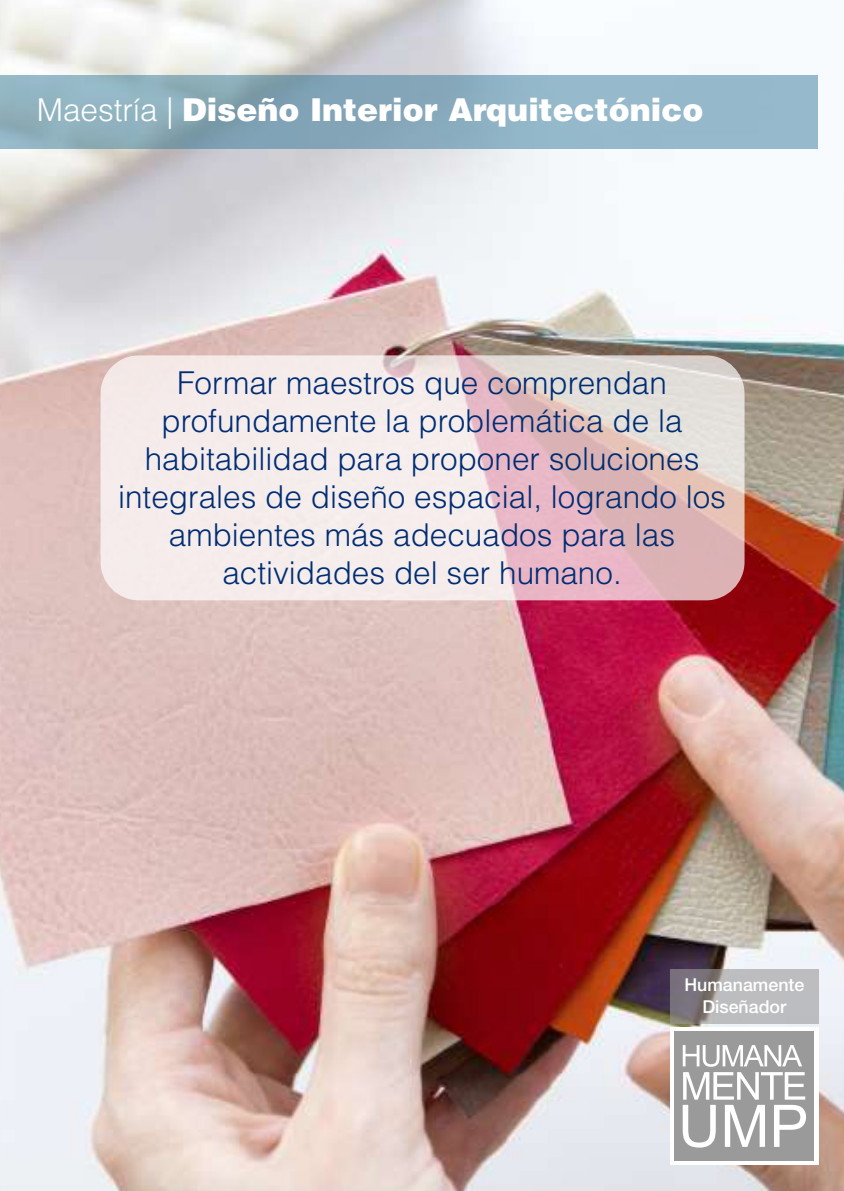
<style>
.page{position:relative;width:844px;height:1191px;background:#fff}
.page>*{position:absolute;margin:0;border:0;box-sizing:border-box;transform-origin:0 0}
.t1{font:300 31.5px/37.8px "Helvetica LT Std";color:#002d73;text-align:center}
.t2{font:900 31.5px "Helvetica LT Std";color:#fff}
.t3{font:500 17.85px/21.3px "Helvetica Neue LT Std";color:#fff;text-align:center}
.s1{font-weight:300}
</style>
<div class="page">
<img style="left:0;top:0;width:843px;height:1191px">
<svg style="left:100px;top:355px;width:644px;height:245px;background:#eddbdb"></svg>
<svg style="left:669px;top:969px;width:149px;height:55px;background:#a7a5a9"></svg>
<div style="left:669px;top:1027px;width:149px;height:138px;background:#fff"></div>
<div style="left:674px;top:1031px;width:140px;height:129px;background:#9b9a9a"></div>
<svg style="left:682px;top:1045px;width:120px;height:21px"></svg>
<svg style="left:682px;top:1072px;width:123px;height:75px"></svg>
<svg style="left:0;top:75px;width:817px;height:74px;background:#8cafbf"></svg>
<p class="t2" style="left:37px;top:89px;width:668px"><span class="s1">Maestría |</span> Diseño Interior Arquitectónico</p>
<p class="t1" style="left:118px;top:364px;width:609px">Formar maestros que comprendan profundamente la problemática de la habitabilidad para proponer soluciones integrales de diseño espacial, logrando los ambientes más adecuados para las actividades del ser humano.</p>
<p class="t3" style="left:684px;top:974px;width:121px">Humanamente<br>Diseñador</p>
</div>
